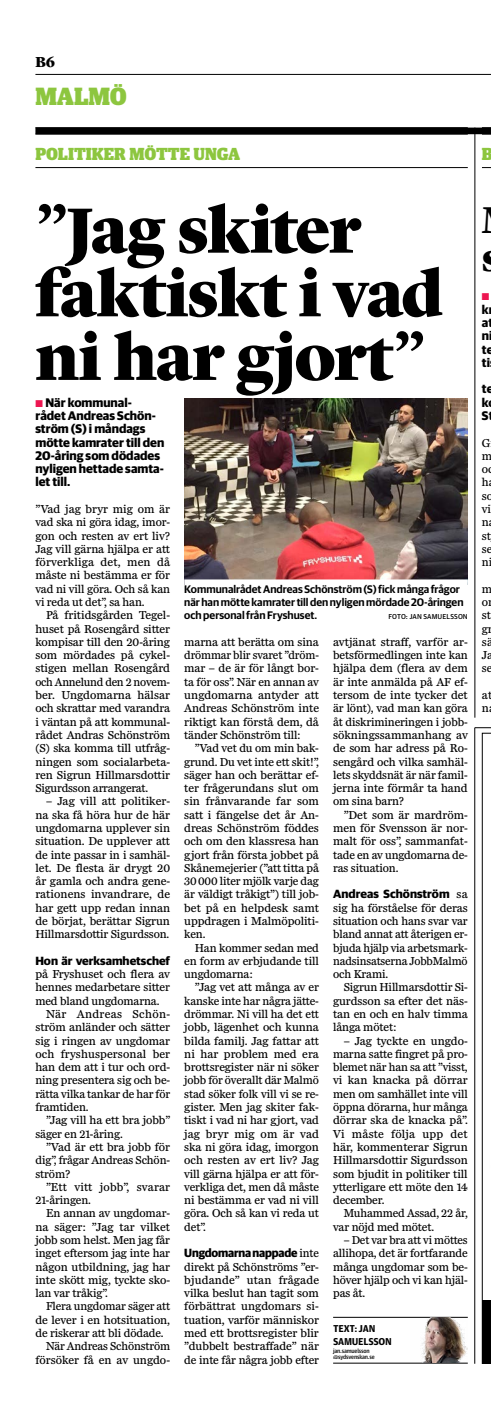
<style>
.page{position:relative;width:491px;height:1407px;background:#fff}
.page>*{position:absolute;margin:0;border:0;box-sizing:border-box;transform-origin:0 0}
._02a_Rubrik_L_Fet{font:900 66.25px/63.6px "Lyon Display";letter-spacing:-.025em;color:#000}
.Avdelningshuvud_Lite{font:900 25px "Guardian Compact";letter-spacing:-.005em;color:#8dc63f}
._43_Artikelvinjett_F{font:900 17.5px "Guardian Compact";letter-spacing:-.005em;color:#8dc63f}
.Paginering{font:900 15px "Lyon Display";color:#000}
._25_Ingress_M_Indrag{font:700 12.5px/13.2px "Guardian Sans";color:#000}
._31_Bröd_Indrag{font:11.88px/13.2px "Miller Daily Three";letter-spacing:-.01em;color:#000;text-align:justify}
._32_Bröd_Fet_Ingång{font:11.88px/13.2px "Miller Daily Three";letter-spacing:-.01em;color:#000;text-align:justify}
._38_Bröd_Utan_Indrag{font:11.88px/13.2px "Miller Daily Three";letter-spacing:-.01em;color:#000;text-align:justify}
._31_Bröd_Indrag-2{font:11.88px/13.2px "Miller Daily Three";letter-spacing:.01em;color:#000}
._960_Bildtext_Vit_Li{font:600 11px/13.2px "Guardian Sans";color:#000}
.zP-Byline2_Name{font:500 10px/13.2px "Guardian Agate Sans";letter-spacing:-.03em;color:#000}
.t1{font:9.88px "Zapf Dingbats Std";color:#ed1651}
._960_Bildtext_Vit_Li-2{font:500 6.88px "Guardian Text Sans";letter-spacing:.01em;color:#000}
.zP-Byline2_email{font:500 6.25px/6.2px "Guardian Agate Sans";letter-spacing:-.03em;color:#000}
.s1{color:#ed1651}
.s2{font-family:"Guardian Sans";font-weight:700}
</style>
<div class="page">
<hr style="left:35px;top:74px;width:456px;height:1px;background:#000">
<div style="left:35px;top:128px;width:456px;height:6px;background:#000"></div>
<hr style="left:35px;top:127px;width:433px;height:1px;background:#000">
<hr style="left:35px;top:134px;width:433px;height:1px;background:#000">
<hr style="left:35px;top:167px;width:433px;height:1px;background:#000">
<hr style="left:333px;top:1317px;width:135px;height:1px;background:#000">
<hr style="left:333px;top:1363px;width:135px;height:1px;background:#000">
<img style="left:410px;top:1317px;width:58px;height:46px">
<img style="left:184px;top:399px;width:284px;height:180px">
<hr style="left:475px;top:128px;width:1px;height:590px;background:#000">
<svg style="left:475px;top:727px;width:16px;height:636px"></svg>
<hr style="left:474px;top:727px;width:1px;height:636px;background:#000">
<p class="Paginering" style="left:36px;top:51px;width:21px">B6</p>
<p class="Avdelningshuvud_Lite" style="left:35px;top:83px;width:93px">MALMÖ</p>
<p class="_43_Artikelvinjett_F" style="left:35px;top:145px;width:206px">POLITIKER MÖTTE UNGA</p>
<p class="_43_Artikelvinjett_F" style="left:482px;top:145px;width:13px">B</p>
<p class="_02a_Rubrik_L_Fet" style="left:35px;top:193px;width:409px">”Jag skiter faktiskt i vad ni har gjort”</p>
<p class="_25_Ingress_M_Indrag" style="left:35px;top:395px;width:130px"><span class="s1">■</span> När kommunal&shy;rådet Andreas Schön&shy;ström (S) i måndags mötte kamrater till den<br>20-åring som dödades nyligen hettade samta&shy;let till.</p>
<p class="_38_Bröd_Utan_Indrag" style="left:35px;top:503px;width:136px">”Vad jag bryr mig om är vad ska ni göra idag, imor&shy;gon och resten av ert liv?<br>Jag vill gärna hjälpa er att förverkliga det, men då måste ni bestämma er för vad ni vill göra. Och så kan vi reda ut det”, sa han.</p>
<p class="_31_Bröd_Indrag" style="left:35px;top:609px;width:136px;text-indent:11px">På fritidsgården Tegel&shy;huset på Rosengård sitter kompisar till den 20-åring som mördades på cykel&shy;stigen mellan Rosengård och Annelund den 2 novem&shy;ber. Ungdomarna hälsar och skrattar med varandra i väntan på att kommunal&shy;rådet Andras Schönström (S) ska komma till utfråg&shy;ningen som socialarbeta&shy;ren Sigrun Hillmarsdottir Sigurdsson arrangerat.</p>
<p class="_31_Bröd_Indrag" style="left:35px;top:795px;width:136px;text-indent:11px">– Jag vill att politiker&shy;na ska få höra hur de här ungdomarna upplever sin situation. De upplever att de inte passar in i samhäl&shy;let. De flesta är drygt 20 år gamla och andra gene&shy;rationens invandrare, de har gett upp redan innan de börjat, berättar Sigrun Hillmarsdottir Sigurdsson.</p>
<p class="_32_Bröd_Fet_Ingång" style="left:35px;top:954px;width:136px"><span class="s2">Hon är verksamhetschef </span>på Fryshuset och flera av hennes medarbetare sitter med bland ungdomarna.</p>
<p class="_31_Bröd_Indrag" style="left:35px;top:1008px;width:136px;text-indent:11px">När Andreas Schön&shy;ström anländer och sätter sig i ringen av ungdomar och fryshuspersonal ber han dem att i tur och ord&shy;ning presentera sig och be&shy;rätta vilka tankar de har för framtiden.</p>
<p class="_31_Bröd_Indrag" style="left:35px;top:1114px;width:136px;text-indent:11px">”Jag vill ha ett bra jobb” säger en 21-åring.</p>
<p class="_31_Bröd_Indrag" style="left:35px;top:1140px;width:136px;text-indent:11px">”Vad är ett bra jobb för dig”, frågar Andreas Schön&shy;ström?</p>
<p class="_31_Bröd_Indrag-2" style="left:35px;top:1180px;width:136px;text-indent:11px">”Ett vitt jobb”, svarar<br>21-åringen.</p>
<p class="_31_Bröd_Indrag" style="left:35px;top:1207px;width:136px;text-indent:11px">En annan av ungdomar&shy;na säger: ”Jag tar vilket jobb som helst. Men jag får inget eftersom jag inte har någon utbildning, jag har inte skött mig, tyckte sko&shy;lan var tråkig”.</p>
<p class="_31_Bröd_Indrag" style="left:35px;top:1300px;width:136px;text-indent:11px">Flera ungdomar säger att de lever i en hotsituation, de riskerar att bli dödade.</p>
<p class="_31_Bröd_Indrag" style="left:35px;top:1340px;width:136px;text-align:right">När Andreas Schönström försöker få en av ungdo-</p>
<p class="_960_Bildtext_Vit_Li" style="left:184px;top:582px;width:281px">Kommunalrådet Andreas Schönström (S) fick många frågor när han mötte kamrater till den nyligen mördade 20-åringen och personal från Fryshuset.</p>
<p class="_960_Bildtext_Vit_Li-2" style="left:388px;top:612px;width:81px">FOTO: JAN SAMUELSSON</p>
<p class="_32_Bröd_Fet_Ingång" style="left:333px;top:636px;width:136px">avtjänat straff, varför ar&shy;betsförmedlingen inte kan hjälpa dem (flera av dem är inte anmälda på AF ef&shy;tersom de inte tycker det är lönt), vad man kan göra åt diskrimineringen i jobb&shy;sökningssammanhang av de som har adress på Ro&shy;sengård och vilka samhäl&shy;lets skyddsnät är när famil&shy;jerna inte förmår ta hand om sina barn?</p>
<p class="_31_Bröd_Indrag" style="left:333px;top:808px;width:136px;text-indent:11px">”Det som är mardröm&shy;men för Svensson är nor&shy;malt för oss”, sammanfat&shy;tade en av ungdomarna de&shy;ras situation.</p>
<p class="_32_Bröd_Fet_Ingång" style="left:333px;top:888px;width:136px"><span class="s2">Andreas Schönström</span> sa sig ha förståelse för deras situation och hans svar var bland annat att återigen er&shy;bjuda hjälp via arbetsmark&shy;nadsinsatserna JobbMalmö och Krami.</p>
<p class="_31_Bröd_Indrag" style="left:333px;top:981px;width:136px;text-indent:11px">Sigrun Hillmarsdottir Si&shy;gurdsson sa efter det näs&shy;tan en och en halv timma långa mötet:</p>
<p class="_31_Bröd_Indrag" style="left:333px;top:1034px;width:136px;text-indent:11px">– Jag tyckte en ungdo&shy;marna satte fingret på pro&shy;blemet när han sa att ”visst, vi kan knacka på dörrar men om samhället inte vill öppna dörarna, hur många dörrar ska de knacka på”.<br>Vi måste följa upp det här, kommenterar Sigrun Hillmarsdottir Sigurdsson som bjudit in politiker till ytterligare ett möte den 14 december.</p>
<p class="_31_Bröd_Indrag" style="left:333px;top:1207px;width:136px;text-indent:11px">Muhammed Assad, 22 år, var nöjd med mötet.</p>
<p class="_31_Bröd_Indrag" style="left:333px;top:1233px;width:136px;text-indent:11px">– Det var bra att vi möttes allihopa, det är fortfarande många ungdomar som be&shy;höver hjälp och vi kan hjäl&shy;pas åt.</p>
<p class="zP-Byline2_Name" style="left:333px;top:1321px;width:60px">TEXT: JAN<br>SAMUELSSON</p>
<p class="zP-Byline2_email" style="left:333px;top:1347px;width:43px">jan.samuelsson @sydsvenskan.se</p>
<p class="_31_Bröd_Indrag" style="left:184px;top:636px;width:136px">marna att berätta om sina drömmar blir svaret ”dröm&shy;mar – de är för långt bor&shy;ta för oss”. När en annan av ungdomarna antyder att Andreas Schönström inte riktigt kan förstå dem, då tänder Schönström till:</p>
<p class="_31_Bröd_Indrag" style="left:184px;top:742px;width:136px;text-indent:11px">”Vad vet du om min bak&shy;grund. Du vet inte ett skit!”, säger han och berättar ef&shy;ter frågerundans slut om sin frånvarande far som satt i fängelse det år An&shy;dreas Schönström föddes och om den klassresa han gjort från första jobbet på Skånemejerier (”att titta på 30000 liter mjölk varje dag är väldigt tråkigt”) till job&shy;bet på en helpdesk samt uppdragen i Malmöpoliti&shy;ken.</p>
<p class="_31_Bröd_Indrag" style="left:184px;top:941px;width:136px;text-indent:11px">Han kommer sedan med en form av erbjudande till ungdomarna:</p>
<p class="_31_Bröd_Indrag" style="left:184px;top:981px;width:136px;text-indent:11px">”Jag vet att många av er kanske inte har några jätte&shy;drömmar. Ni vill ha det ett jobb, lägenhet och kunna bilda familj. Jag fattar att ni har problem med era brottsregister när ni söker jobb för överallt där Malmö stad söker folk vill vi se re&shy;gister. Men jag skiter fak&shy;tiskt i vad ni har gjort, vad jag bryr mig om är vad ska ni göra idag, imorgon och resten av ert liv? Jag vill gärna hjälpa er att för&shy;verkliga det, men då måste ni bestämma er vad ni vill göra. Och så kan vi reda ut det”.</p>
<p class="_32_Bröd_Fet_Ingång" style="left:184px;top:1247px;width:136px"><span class="s2">Ungdomarna nappade</span> inte direkt på Schönströms ”er&shy;bjudande” utan frågade vilka beslut han tagit som förbättrat ungdomars si&shy;tuation, varför människor med ett brottsregister blir ”dubbelt bestraffade” när de inte får några jobb efter</p>
<p class="t1" style="left:482px;top:292px;width:9px">■</p>
<p class="_25_Ingress_M_Indrag" style="left:482px;top:302px;width:13px">k at ni te ti</p>
<p class="_25_Ingress_M_Indrag" style="left:482px;top:382px;width:13px">te k<br>S</p>
<p class="_38_Bröd_Utan_Indrag" style="left:482px;top:436px;width:13px;text-align:left">G m o h so vi n st se ni</p>
<p class="_31_Bröd_Indrag" style="left:482px;top:582px;width:13px;text-align:left">m or st gr sä<br>Ja se</p>
<p class="_31_Bröd_Indrag" style="left:482px;top:689px;width:12px">at n</p>
</div>
